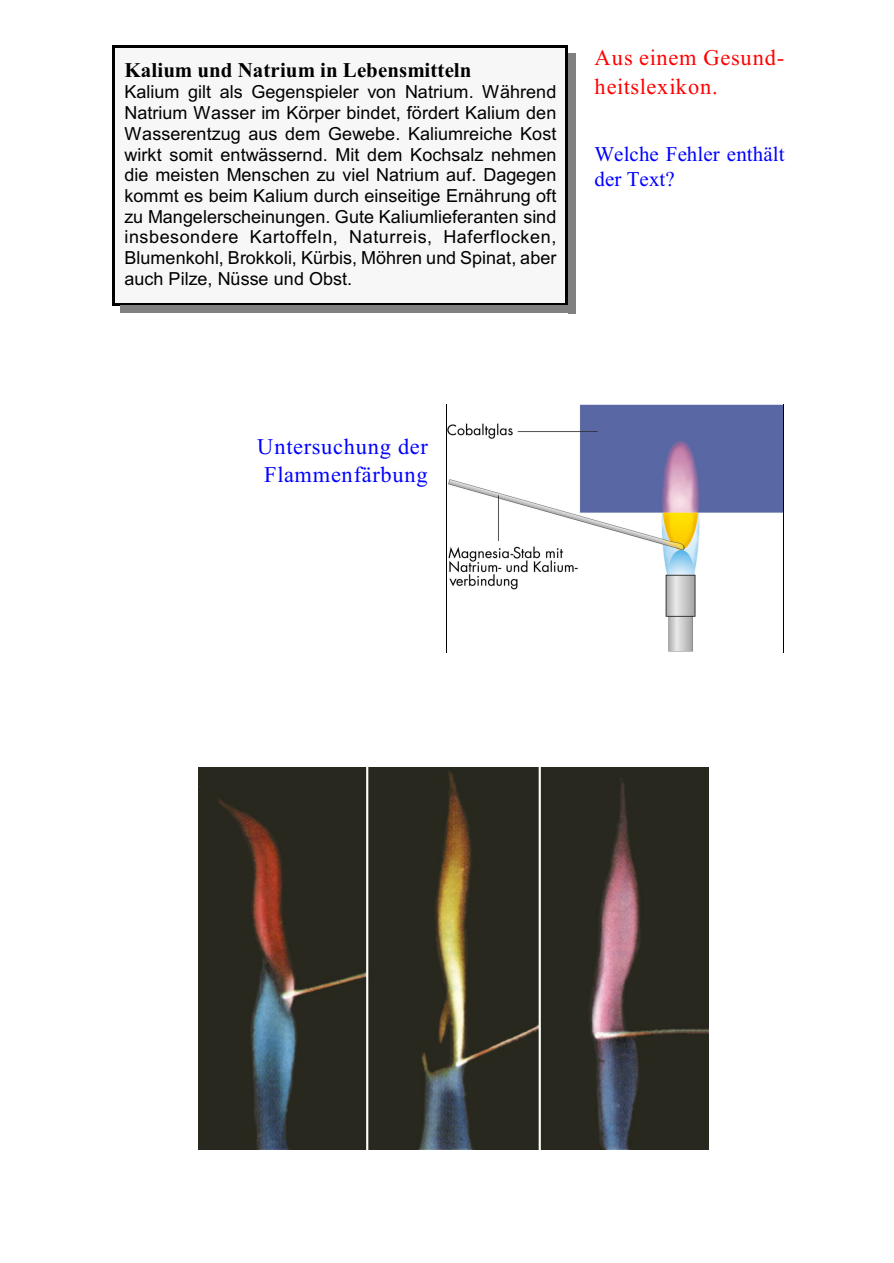
<style>
.page{position:relative;width:894px;height:1263px;background:#fff}
.page>*{position:absolute;margin:0;border:0;box-sizing:border-box;transform-origin:0 0}
.t1{font:22.35px/28.2px "Times New Roman";letter-spacing:.03em;color:#00f;text-align:center}
.t2{font:22.35px/28.2px "Times New Roman";letter-spacing:.03em;color:#f00}
.t3{font:700 21px "Times New Roman";letter-spacing:.01em;color:#000}
.t4{font:21px/24.6px "Times New Roman";letter-spacing:.01em;color:#00f}
.t5{font:18px/20.7px "Arial";letter-spacing:.005em;color:#000;text-align:justify}
</style>
<div class="page">
<img style="left:447px;top:404px;width:337px;height:249px">
<img style="left:199px;top:768px;width:509px;height:381px">
<div style="left:112px;top:45px;width:456px;height:260px;background:#f7f7f7"></div>
<hr style="left:112px;top:45px;width:3px;height:260px;background:#000">
<hr style="left:566px;top:45px;width:2px;height:260px;background:#000">
<hr style="left:112px;top:45px;width:456px;height:3px;background:#000">
<hr style="left:112px;top:303px;width:456px;height:2px;background:#000">
<div style="left:568px;top:53px;width:8px;height:260px;background:#808080"></div>
<div style="left:120px;top:305px;width:456px;height:8px;background:#808080"></div>
<p class="t3" style="left:124px;top:63px;width:349px">Kalium und Natrium in Lebensmitteln</p>
<p class="t5" style="left:124px;top:83px;width:434px">Kalium gilt als Gegenspieler von Natrium. Während Natrium Wasser im Körper bindet, fördert Kalium den Wasserentzug aus dem Gewebe. Kaliumreiche Kost wirkt somit entwässernd. Mit dem Kochsalz nehmen die meisten Menschen zu viel Natrium auf. Dagegen kommt es beim Kalium durch einseitige Ernährung oft zu Mangelerscheinungen. Gute Kaliumlieferanten sind insbesondere Kartoffeln, Naturreis, Haferflocken, Blumenkohl, Brokkoli, Kürbis, Möhren und Spinat, aber auch Pilze, Nüsse und Obst.</p>
<p class="t2" style="left:595px;top:46px;width:191px">Aus einem Gesund&shy;heitslexikon.</p>
<p class="t4" style="left:595px;top:144px;width:192px">Welche Fehler enthält der Text?</p>
<p class="t1" style="left:257px;top:435px;width:172px">Untersuchung der<br>Flammenfärbung</p>
</div>
